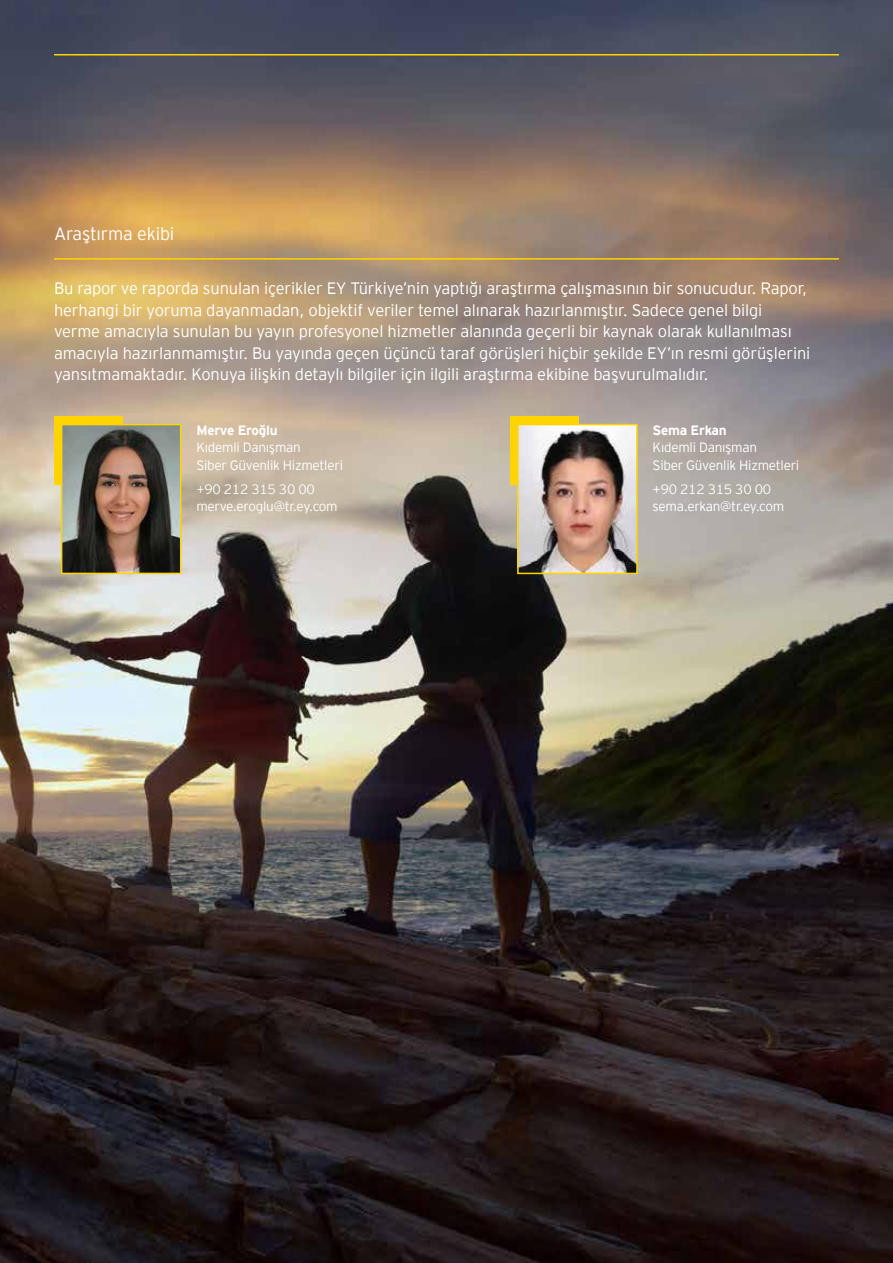
<style>
.page{position:relative;width:893px;height:1263px;background:#fff}
.page>*{position:absolute;margin:0;border:0;box-sizing:border-box;transform-origin:0 0}
.t1{font:300 18px "EY Interstate";letter-spacing:-.01em;color:#fff}
.t2{font:300 16.5px/21.5px "EY Interstate";letter-spacing:-.01em;color:#fff}
.t3{font:300 13.5px/17.5px "EY Interstate";letter-spacing:-.02em;color:#fff}
.t4{font:700 13.5px "EY Interstate";letter-spacing:-.02em;color:#fff}
</style>
<div class="page">
<img style="left:0;top:0;width:893px;height:1263px">
<div style="left:54px;top:417px;width:68px;height:68px;background:#ffd400"></div>
<img style="left:64px;top:427px;width:114px;height:144px">
<div style="left:61px;top:424px;width:120px;height:150px;border:2px solid #ffd400"></div>
<div style="left:510px;top:417px;width:68px;height:68px;background:#ffd400"></div>
<img style="left:520px;top:427px;width:115px;height:144px">
<div style="left:517px;top:424px;width:121px;height:150px;border:2px solid #ffd400"></div>
<hr style="left:54px;top:258px;width:785px;height:2px;background:#ffd400">
<hr style="left:54px;top:54px;width:785px;height:2px;background:#ffd400">
<p class="t1" style="left:54px;top:221px;width:122px">Araştırma ekibi</p>
<p class="t2" style="left:54px;top:277px;width:758px">Bu rapor ve raporda sunulan içerikler EY Türkiye’nin yaptığı araştırma çalışmasının bir sonucudur. Rapor, herhangi bir yoruma dayanmadan, objektif veriler temel alınarak hazırlanmıştır. Sadece genel bilgi verme amacıyla sunulan bu yayın profesyonel hizmetler alanında geçerli bir kaynak olarak kullanılması amacıyla hazırlanmamıştır. Bu yayında geçen üçüncü taraf görüşleri hiçbir şekilde EY’ın resmi görüşlerini yansıtmamaktadır. Konuya ilişkin detaylı bilgiler için ilgili araştırma ekibine başvurulmalıdır.</p>
<p class="t4" style="left:196px;top:420px;width:83px">Merve Eroğlu</p>
<p class="t3" style="left:196px;top:438px;width:148px">Kıdemli Danışman<br>Siber Güvenlik Hizmetleri</p>
<p class="t3" style="left:196px;top:479px;width:143px">+90 212 315 30 00 merve.eroglu@tr.ey.com</p>
<p class="t4" style="left:653px;top:420px;width:75px">Sema Erkan</p>
<p class="t3" style="left:653px;top:438px;width:148px">Kıdemli Danışman<br>Siber Güvenlik Hizmetleri</p>
<p class="t3" style="left:653px;top:479px;width:133px">+90 212 315 30 00 sema.erkan@tr.ey.com</p>
</div>
